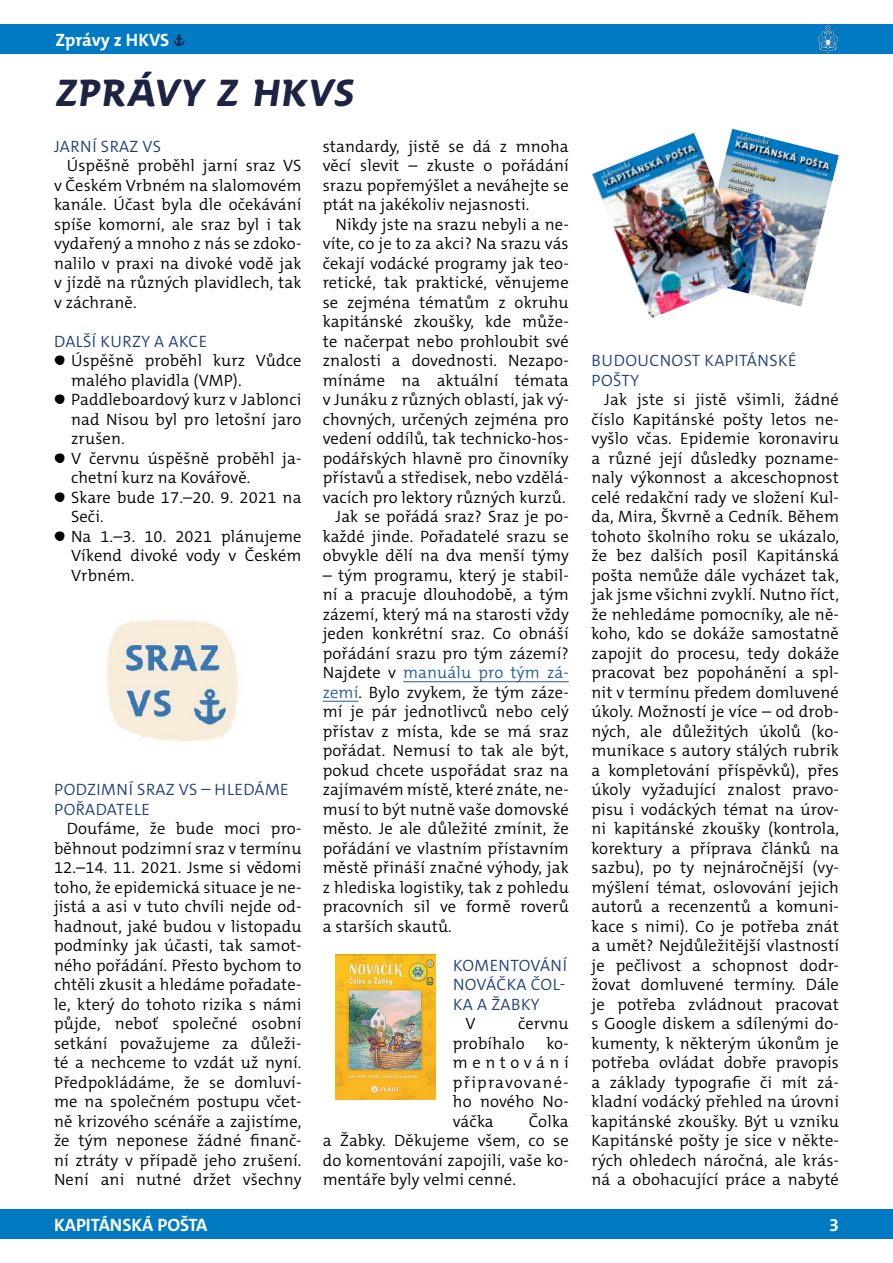
<style>
.page{position:relative;width:893px;height:1263px;background:#fff}
.page>*{position:absolute;margin:0;border:0;box-sizing:border-box;transform-origin:0 0}
.t1{font:700 37.5px "SKAUT";color:#1d2343}
.t2{font:700 18px "The Mix C5";color:#fff}
.t3{font:300 16.5px/19.5px "The Mix C5";letter-spacing:.01em;color:#000;text-align:justify}
.t4{font:300 16.5px/19.5px "The Mix C5";letter-spacing:.03em;color:#1e3d78}
.s1{font-family:"SKAUT";font-size:16.5px;color:#1d2343}
.s2{font-family:"SKAUT";font-weight:700}
.s3{color:#275b9b}
</style>
<div class="page">
<div style="left:0;top:1209px;width:893px;height:30px;background:#007bc3"></div>
<div style="left:0;top:24px;width:893px;height:30px;background:#007bc3"></div>
<svg style="left:818px;top:25px;width:20px;height:28px"></svg>
<hr style="left:403px;top:681px;width:166px;height:1px;background:#275b9b">
<hr style="left:323px;top:701px;width:35px;height:1px;background:#275b9b">
<img style="left:106px;top:620px;width:132px;height:122px">
<img style="left:336px;top:955px;width:100px;height:144px">
<img style="left:731px;top:129px;width:108px;height:178px">
<img style="left:592px;top:133px;width:160px;height:186px">
<p class="t2" style="left:55px;top:28px;width:132px">Zprávy z HKVS <span class="s1">»</span></p>
<h1 class="t1" style="left:54px;top:70px;width:307px">ZPRÁVY Z HKVS</h1>
<p class="t4" style="left:54px;top:136px;width:109px">JARNÍ SRAZ VS</p>
<p class="t3" style="left:54px;top:156px;width:249px;text-indent:13px">Úspěšně proběhl jarní sraz VS v Českém Vrbném na slalomovém kanále. Účast byla dle očekávání spíše komorní, ale sraz byl i tak vydařený a mnoho z nás se zdoko&shy;nalilo v praxi na divoké vodě jak v jízdě na různých plavidlech, tak v záchraně.</p>
<p class="t4" style="left:54px;top:331px;width:155px">DALŠÍ KURZY A AKCE</p>
<p class="t3" style="left:54px;top:351px;width:249px"><span class="s2">¶</span> Úspěšně proběhl kurz Vůdce</p>
<p class="t3" style="left:71px;top:370px;width:172px">malého plavidla (VMP).</p>
<p class="t3" style="left:54px;top:390px;width:249px"><span class="s2">¶</span> Paddleboardový kurz v Jablonci</p>
<p class="t3" style="left:71px;top:409px;width:232px">nad Nisou byl pro letošní jaro</p>
<p class="t3" style="left:71px;top:429px;width:55px">zrušen.</p>
<p class="t3" style="left:54px;top:448px;width:249px"><span class="s2">¶</span> V červnu úspěšně proběhl ja-</p>
<p class="t3" style="left:71px;top:468px;width:181px">chetní kurz na Kovářově.</p>
<p class="t3" style="left:54px;top:487px;width:249px"><span class="s2">¶</span> Skare bude 17.–20. 9. 2021 na</p>
<p class="t3" style="left:71px;top:507px;width:34px">Seči.</p>
<p class="t3" style="left:54px;top:526px;width:249px"><span class="s2">¶</span> Na 1.–3. 10. 2021 plánujeme</p>
<p class="t3" style="left:71px;top:546px;width:232px">Víkend divoké vody v Českém</p>
<p class="t3" style="left:71px;top:565px;width:65px">Vrbném.</p>
<p class="t3" style="left:323px;top:136px;width:248px">standardy, jistě se dá z mnoha věcí slevit – zkuste o pořádání srazu popřemýšlet a neváhejte se ptát na jakékoliv nejasnosti.</p>
<p class="t3" style="left:323px;top:214px;width:248px;text-align:right">Nikdy jste na srazu nebyli a ne&shy;víte, co je to za akci? Na srazu vás čekají vodácké programy jak teo&shy;retické, tak praktické, věnujeme se zejména tématům z okruhu kapitánské zkoušky, kde může&shy;te načerpat nebo prohloubit své znalosti a dovednosti. Nezapo&shy;mínáme na aktuální témata v Junáku z různých oblastí, jak vý&shy;chovných, určených zejména pro vedení oddílů, tak technicko-hos&shy;podářských hlavně pro činovníky přístavů a středisek, nebo vzdělá&shy;vacích pro lektory různých kurzů.<br>Jak se pořádá sraz? Sraz je po&shy;každé jinde. Pořadatelé srazu se obvykle dělí na dva menší týmy</p>
<p class="t3" style="left:323px;top:565px;width:248px">– tým programu, který je stabil&shy;ní a pracuje dlouhodobě, a tým zázemí, který má na starosti vždy jeden konkrétní sraz. Co obnáší pořádání srazu pro tým zázemí?<br>Najdete v <span class="s3">manuálu pro tým zá&shy;zemí</span>. Bylo zvykem, že tým záze&shy;mí je pár jednotlivců nebo celý přístav z místa, kde se má sraz pořádat. Nemusí to tak ale být, pokud chcete uspořádat sraz na zajímavém místě, které znáte, ne&shy;musí to být nutně vaše domovské město. Je ale důležité zmínit, že pořádání ve vlastním přístavním městě přináší značné výhody, jak z hlediska logistiky, tak z pohledu pracovních sil ve formě roverů a starších skautů.</p>
<p class="t4" style="left:453px;top:955px;width:116px;text-align:justify">KOMENTOVÁNÍ NOVÁČKA ČOL-KA A ŽABKY</p>
<p class="t3" style="left:466px;top:1014px;width:12px">V</p>
<p class="t4" style="left:54px;top:780px;width:236px">PODZIMNÍ SRAZ VS – HLEDÁME<br>POŘADATELE</p>
<p class="t3" style="left:54px;top:819px;width:249px;text-indent:13px">Doufáme, že bude moci pro&shy;běhnout podzimní sraz v termínu 12.–14. 11. 2021. Jsme si vědomi toho, že epidemická situace je ne&shy;jistá a asi v tuto chvíli nejde od&shy;hadnout, jaké budou v listopadu podmínky jak účasti, tak samot&shy;ného pořádání. Přesto bychom to chtěli zkusit a hledáme pořadate&shy;le, který do tohoto rizika s námi půjde, neboť společné osobní setkání považujeme za důleži&shy;té a nechceme to vzdát už nyní.<br>Předpokládáme, že se domluví&shy;me na společném postupu včet&shy;ně krizového scénáře a zajistíme, že tým neponese žádné finanč&shy;ní ztráty v případě jeho zrušení.<br>Není ani nutné držet všechny</p>
<p class="t3" style="left:453px;top:1014px;width:117px;text-indent:65px">červnu probíhalo</p>
<p class="t3" style="left:453px;top:1033px;width:117px;text-indent:94px">ko&shy;mentování připravované&shy;ho nového No&shy;váčka</p>
<p class="t3" style="left:323px;top:1111px;width:248px;text-indent:206px">Čolka a Žabky. Děkujeme všem, co se do komentování zapojili, vaše ko&shy;mentáře byly velmi cenné.</p>
<p class="t4" style="left:592px;top:351px;width:206px">BUDOUCNOST KAPITÁNSKÉ<br>POŠTY</p>
<p class="t3" style="left:591px;top:390px;width:249px;text-indent:13px">Jak jste si jistě všimli, žádné číslo Kapitánské pošty letos ne&shy;vyšlo včas. Epidemie koronaviru a různé její důsledky pozname&shy;naly výkonnost a akceschopnost celé redakční rady ve složení Kul&shy;da, Mira, Škvrně a Cedník. Během tohoto školního roku se ukázalo, že bez dalších posil Kapitánská pošta nemůže dále vycházet tak, jak jsme všichni zvyklí. Nutno říct, že nehledáme pomocníky, ale ně&shy;koho, kdo se dokáže samostatně zapojit do procesu, tedy dokáže pracovat bez popohánění a spl&shy;nit v termínu předem domluvené úkoly. Možností je více – od drob&shy;ných, ale důležitých úkolů (ko&shy;munikace s autory stálých rubrik a kompletování příspěvků), přes úkoly vyžadující znalost pravo&shy;pisu i vodáckých témat na úrov&shy;ni kapitánské zkoušky (kontrola, korektury a příprava článků na sazbu), po ty nejnáročnější (vy&shy;mýšlení témat, oslovování jejich autorů a recenzentů a komuni&shy;kace s nimi). Co je potřeba znát a umět? Nejdůležitější vlastností je pečlivost a schopnost dodr&shy;žovat domluvené termíny. Dále je potřeba zvládnout pracovat s Google diskem a sdílenými do&shy;kumenty, k některým úkonům je potřeba ovládat dobře pravopis a základy typografie či mít zá&shy;kladní vodácký přehled na úrovni kapitánské zkoušky. Být u vzniku Kapitánské pošty je sice v někte&shy;rých ohledech náročná, ale krás&shy;ná a obohacující práce a nabyté</p>
<p class="t2" style="left:54px;top:1213px;width:155px">KAPITÁNSKÁ POŠTA</p>
<p class="t2" style="left:829px;top:1213px;width:11px">3</p>
</div>
